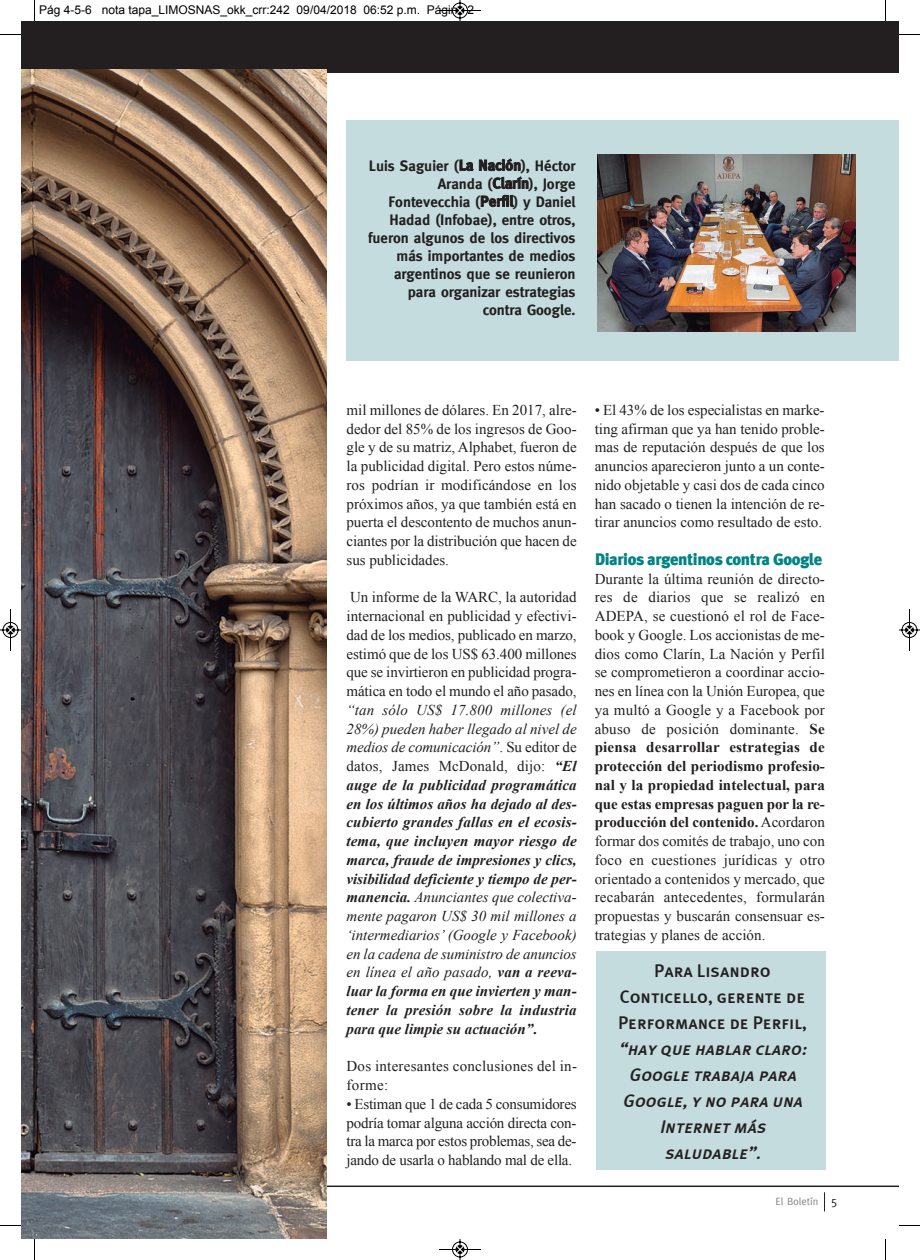
<style>
.page{position:relative;width:920px;height:1260px;background:#fff}
.page>*{position:absolute;margin:0;border:0;box-sizing:border-box;transform-origin:0 0}
.t1{font:italic 18px/26px "Meta Plus Medium Caps";color:#231f20;text-align:center}
.t2{font:18px/26px "Meta Plus Medium Caps";color:#231f20;text-align:center}
.t3{font:900 16.5px "Meta Plus";letter-spacing:-.025em;color:#008483}
.t4{font:15px/18.8px "Times New Roman";color:#231f20;text-align:justify}
.t5{font:italic 700 15px/18.8px "Times New Roman";letter-spacing:.01em;color:#231f20;text-align:justify}
.t6{font:700 15px/18px "Meta";color:#231f20;text-align:right}
.t7{font:15px/18.8px "Times New Roman";letter-spacing:.02em;color:#231f20}
.t8{font:12px "Arial";color:#000}
.t9{font:10.5px "Meta";color:#808285}
.s1{font-weight:400}
.s2{font-weight:400;font-style:normal}
.s3{font-style:normal}
.s4{font-weight:700}
.s5{font-size:12px;color:#231f20}
</style>
<div class="page">
<div style="left:346px;top:120px;width:552px;height:240px;background:#c5dcde"></div>
<hr style="left:21px;top:1185px;width:877px;height:2px;background:#231f20">
<div style="left:21px;top:21px;width:13px;height:52px;background:#231f20"></div>
<svg style="left:824px;top:1192px;width:1px;height:19px"></svg>
<div style="left:34px;top:21px;width:864px;height:52px;background:#231f20"></div>
<img style="left:21px;top:69px;width:305px;height:1170px">
<img style="left:597px;top:154px;width:258px;height:178px">
<div style="left:596px;top:951px;width:229px;height:219px;background:#c5dcde"></div>
<svg style="left:34px;top:0;width:1px;height:21px"></svg>
<svg style="left:0;top:34px;width:21px;height:1px"></svg>
<svg style="left:885px;top:0;width:1px;height:21px"></svg>
<svg style="left:898px;top:34px;width:21px;height:1px"></svg>
<svg style="left:34px;top:1239px;width:1px;height:21px"></svg>
<svg style="left:0;top:1225px;width:21px;height:1px"></svg>
<svg style="left:885px;top:1239px;width:1px;height:21px"></svg>
<svg style="left:899px;top:1225px;width:20px;height:1px"></svg>
<svg style="left:439px;top:0;width:42px;height:21px"></svg>
<svg style="left:439px;top:1239px;width:42px;height:21px"></svg>
<svg style="left:0;top:608px;width:22px;height:44px"></svg>
<svg style="left:899px;top:609px;width:20px;height:42px"></svg>
<p class="t8" style="left:39px;top:3px;width:436px">Pág 4-5-6 nota tapa_LIMOSNAS_okk_crr:242 09/04/2018 06:52 p.m. Página 2</p>
<p class="t6" style="left:368px;top:156px;width:209px">Luis Saguier (La Nación), Héctor<br>Aranda (Clarín), Jorge<br>Fontevecchia (Perfil) y Daniel<br>Hadad (Infobae), entre otros, fueron algunos de los directivos más importantes de medios argentinos que se reunieron para organizar estrategias contra Google.</p>
<p class="t4" style="left:346px;top:400px;width:232px">mil millones de dólares. En 2017, alre&shy;dedor del 85% de los ingresos de Goo&shy;gle y de su matriz, Alphabet, fueron de la publicidad digital. Pero estos núme&shy;ros podrían ir modificándose en los próximos años, ya que también está en puerta el descontento de muchos anun&shy;ciantes por la distribución que hacen de sus publicidades.</p>
<p class="t4" style="left:346px;top:588px;width:232px">Un informe de la WARC, la autoridad internacional en publicidad y efectivi&shy;dad de los medios, publicado en marzo, estimó que de los US$ 63.400 millones que se invirtieron en publicidad progra&shy;mática en todo el mundo el año pasado,</p>
<p class="t5" style="left:346px;top:700px;width:232px"><span class="s1">“tan sólo US$ 17.800 millones (el 28%) pueden haber llegado al nivel de medios de comunicación”</span><span class="s2">. Su editor de datos, James McDonald, dijo:</span> “El auge de la publicidad programática en los últimos años ha dejado al des&shy;cubierto grandes fallas en el ecosis&shy;tema, que incluyen mayor riesgo de marca, fraude de impresiones y clics, visibilidad deficiente y tiempo de per&shy;manencia. <span class="s1">Anunciantes que colectiva&shy;mente pagaron US$ 30 mil millones a ‘intermediarios’ (Google y Facebook) en la cadena de suministro de anuncios en línea el año pasado,</span> van a reeva&shy;luar la forma en que invierten y man&shy;tener la presión sobre la industria para que limpie su actuación”<span class="s3">.</span></p>
<p class="t7" style="left:346px;top:1056px;width:232px">Dos interesantes conclusiones del in&shy;forme:</p>
<p class="t4" style="left:346px;top:1094px;width:232px">• Estiman que 1 de cada 5 consumidores podría tomar alguna acción directa con&shy;tra la marca por estos problemas, sea de&shy;jando de usarla o hablando mal de ella.</p>
<p class="t4" style="left:594px;top:400px;width:232px">• El 43% de los especialistas en marke&shy;ting afirman que ya han tenido proble&shy;mas de reputación después de que los anuncios aparecieron junto a un conte&shy;nido objetable y casi dos de cada cinco han sacado o tienen la intención de re&shy;tirar anuncios como resultado de esto.</p>
<p class="t3" style="left:594px;top:548px;width:229px">Diarios argentinos contra Google</p>
<p class="t4" style="left:594px;top:569px;width:232px">Durante la última reunión de directo&shy;res de diarios que se realizó en ADEPA, se cuestionó el rol de Face&shy;book y Google. Los accionistas de me&shy;dios como Clarín, La Nación y Perfil se comprometieron a coordinar accio&shy;nes en línea con la Unión Europea, que ya multó a Google y a Facebook por abuso de posición dominante. <span class="s4">Se piensa desarrollar estrategias de protección del periodismo profesio&shy;nal y la propiedad intelectual, para que estas empresas paguen por la re&shy;producción del contenido.</span> Acordaron formar dos comités de trabajo, uno con foco en cuestiones jurídicas y otro orientado a contenidos y mercado, que recabarán antecedentes, formularán propuestas y buscarán consensuar es&shy;trategias y planes de acción.</p>
<p class="t2" style="left:618px;top:957px;width:190px">Para Lisandro<br>Conticello, gerente de<br>Performance de Perfil,</p>
<p class="t1" style="left:618px;top:1035px;width:193px">“hay que hablar claro:<br>Google trabaja para<br>Google, y no para una<br>Internet más saludable”.</p>
<p class="t9" style="left:775px;top:1195px;width:64px">El Boletín <span class="s5">5</span></p>
</div>
